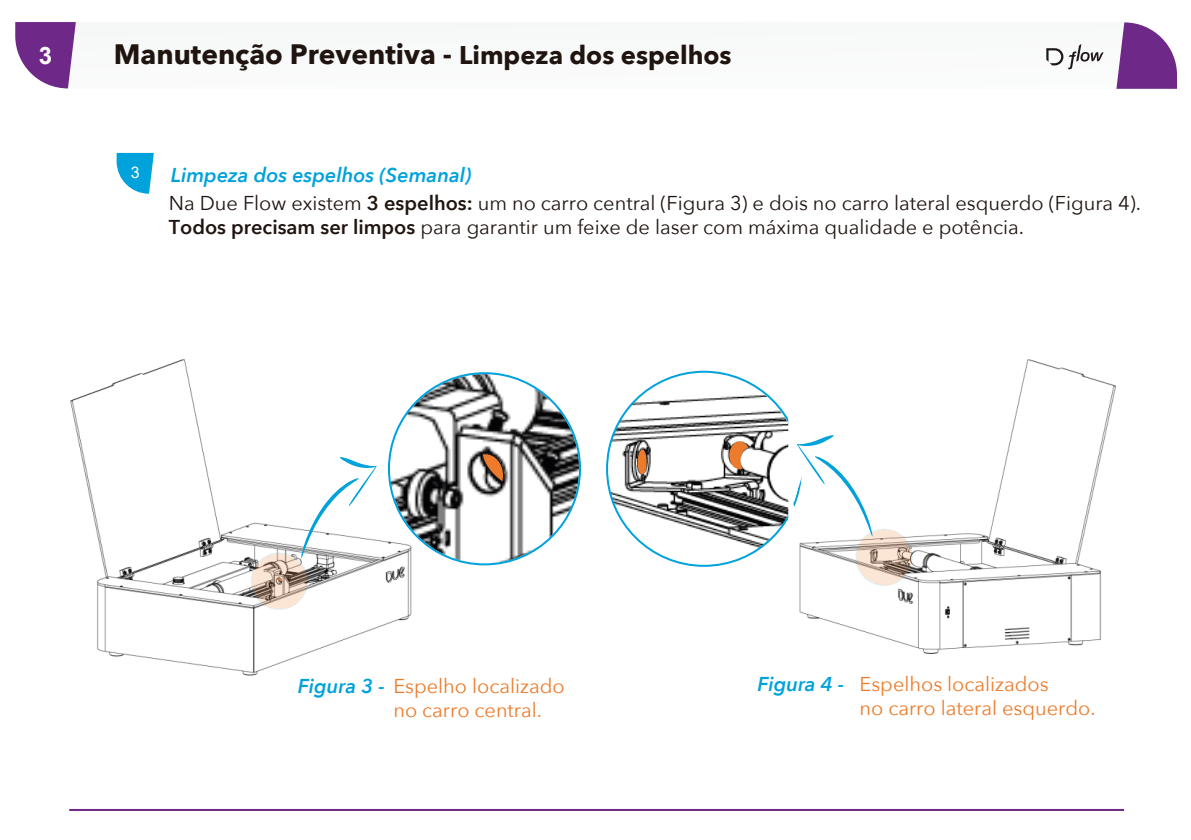
<style>
.page{position:relative;width:1191px;height:840px;background:#fff}
.page>*{position:absolute;margin:0;border:0;box-sizing:border-box;transform-origin:0 0}
.t1{font:700 28px "Avenir Next";color:#1f1410}
.t2{font:700 24px "Arial";color:#fff}
.t3{font:20px/24px "Avenir Next";color:#1f1410}
.t4{font:20px/24px "Avenir Next";color:#ec7c2c}
.t5{font:italic 600 20px "Avenir Next";color:#00a2dc}
.t6{font:16px "Arial";color:#fff}
.s1{font-size:25.6px}
.s2{font-weight:600}
.s3{font-weight:600;font-style:italic;color:#00a2dc}
</style>
<div class="page">
<svg style="left:117px;top:153px;width:37px;height:41px"></svg>
<hr style="left:69px;top:808px;width:1055px;height:2px;background:#6e2988">
<img style="left:70px;top:359px;width:352px;height:317px">
<img style="left:390px;top:374px;width:189px;height:189px;border-radius:95px">
<svg style="left:481px;top:452px;width:24px;height:31px"></svg>
<svg style="left:251px;top:552px;width:56px;height:57px"></svg>
<div style="left:251px;top:552px;width:57px;height:57px;border:1px dashed #00a2dc;border-radius:50%"></div>
<svg style="left:300px;top:456px;width:77px;height:102px"></svg>
<img style="left:607px;top:372px;width:193px;height:193px;border-radius:96px">
<div style="left:638px;top:450px;width:8px;height:23px;background:#ec7c2c;border-radius:50%"></div>
<div style="left:638px;top:449px;width:8px;height:25px;border:1px solid #ec7c2c;border-radius:50%"></div>
<svg style="left:729px;top:440px;width:20px;height:29px"></svg>
<img style="left:788px;top:359px;width:329px;height:295px">
<svg style="left:856px;top:529px;width:56px;height:56px"></svg>
<div style="left:855px;top:528px;width:58px;height:57px;border:1px dashed #00a2dc;border-radius:50%"></div>
<svg style="left:796px;top:434px;width:77px;height:102px"></svg>
<svg style="left:1046px;top:44px;width:57px;height:25px"></svg>
<svg style="left:15px;top:22px;width:61px;height:66px"></svg>
<svg style="left:1116px;top:22px;width:61px;height:67px"></svg>
<p class="t2" style="left:39px;top:38px;width:15px">3</p>
<h1 class="t1" style="left:114px;top:37px;width:619px">Manutenção Preventiva - <span class="s1">Limpeza dos espelhos</span></h1>
<p class="t6" style="left:131px;top:161px;width:10px">3</p>
<p class="t5" style="left:171px;top:163px;width:302px">Limpeza dos espelhos (Semanal)</p>
<p class="t3" style="left:169px;top:191px;width:973px">Na Due Flow existem <span class="s2">3 espelhos:</span> um no carro central (Figura 3) e dois no carro lateral esquerdo (Figura 4).<br><span class="s2">Todos precisam ser limpos</span> para garantir um feixe de laser com máxima qualidade e potência.</p>
<p class="t4" style="left:298px;top:673px;width:268px"><span class="s3">Figura 3 -</span> Espelho localizado</p>
<p class="t5" style="left:757px;top:671px;width:88px">Figura 4 -</p>
<p class="t4" style="left:393px;top:697px;width:150px">no carro central.</p>
<p class="t4" style="left:859px;top:671px;width:238px">Espelhos localizados<br>no carro lateral esquerdo.</p>
</div>
